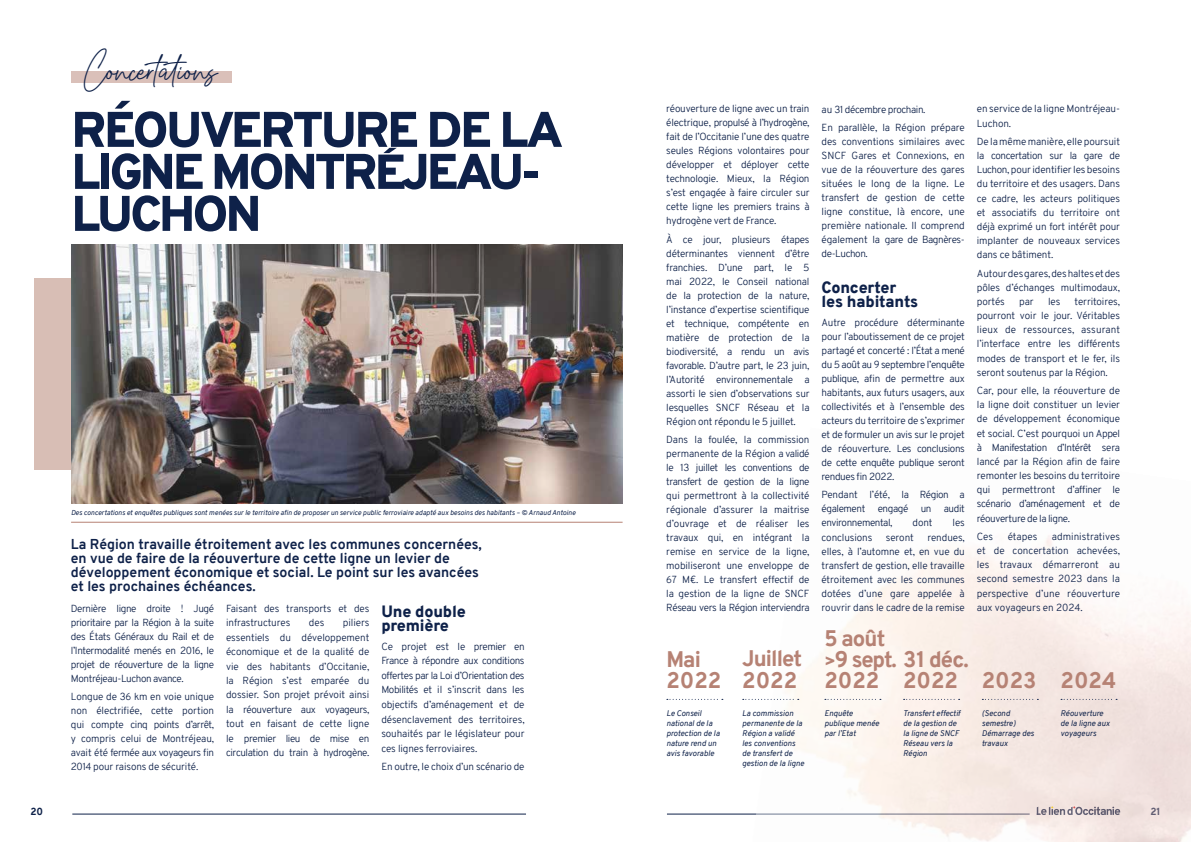
<style>
.page{position:relative;width:1191px;height:842px;background:#fff}
.page>*{position:absolute;margin:0;border:0;box-sizing:border-box;transform-origin:0 0}
.t1{font:900 50px/42px "Overpass";letter-spacing:-.06em;color:#0e2149}
.t2{font:28.4px "Grayscale Signature";color:#0e2149}
.t3{font:800 22px/21.4px "Overpass";letter-spacing:-.04em;color:#b68274}
.t4{font:800 22px/21.4px "Overpass";color:#b68274}
.t5{font:800 22px/42.7px "Overpass";letter-spacing:-.02em;color:#b68274}
.t6{font:900 16px/14.6px "Overpass";letter-spacing:-.01em;color:#0e2149}
.t7{font:700 14px/14px "Overpass";color:#0e2149}
.t8{font:300 10px/14px "Overpass";letter-spacing:-.02em;color:#0e2149;text-align:justify}
.t9{font:800 10px "Overpass";color:#0e2149}
.t10{font:italic 8px/10px "Overpass";color:#0e2149}
.t11{font:italic 7px "Overpass";color:#0e2149}
.s1{font-size:49px}
.s2{font-size:18px}
</style>
<div class="page">
<hr style="left:72px;top:814px;width:454px;height:1px;background:#0e2149">
<hr style="left:667px;top:814px;width:362px;height:1px;background:#0e2149">
<img style="left:751px;top:536px;width:440px;height:306px">
<div style="left:35px;top:278px;width:63px;height:192px;background:#d8beb5"></div>
<img style="left:71px;top:245px;width:551px;height:259px">
<div style="left:71px;top:71px;width:161px;height:12px;background:#dac0b9"></div>
<svg style="left:667px;top:699px;width:56px;height:1px"></svg>
<svg style="left:742px;top:699px;width:56px;height:1px"></svg>
<svg style="left:825px;top:699px;width:56px;height:1px"></svg>
<svg style="left:903px;top:699px;width:56px;height:1px"></svg>
<svg style="left:982px;top:699px;width:56px;height:1px"></svg>
<svg style="left:1061px;top:699px;width:56px;height:1px"></svg>
<hr style="left:71px;top:522px;width:551px;height:1px;background:#b68274">
<svg style="left:383px;top:148px;width:14px;height:5px"></svg>
<h2 class="t2" style="left:83px;top:53px;width:136px">Concertations</h2>
<h1 class="t1" style="left:71px;top:109px;width:493px">RÉOUVERTURE DE LA<br>LIGNE MONTR<span class="s1">E</span>JEAU-<br>LUCHON</h1>
<p class="t11" style="left:71px;top:507px;width:506px">Des concertations et enquêtes publiques sont menées sur le territoire afin de proposer un service public ferroviaire adapté aux besoins des habitants – © Arnaud Antoine</p>
<h3 class="t7" style="left:71px;top:537px;width:412px">La Région travaille étroitement avec les communes concernées, en vue de faire de la réouverture de cette ligne un levier de développement économique et social. Le point sur les avancées et les prochaines échéances.</h3>
<p class="t8" style="left:71px;top:602px;width:145px">Dernière ligne droite ! Jugé prioritaire par la Région à la suite des États Généraux du Rail et de l’Intermodalité menés en 2016, le projet de réouverture de la ligne Montréjeau-Luchon avance.</p>
<p class="t8" style="left:71px;top:690px;width:145px">Longue de 36 km en voie unique non électrifiée, cette portion qui compte cinq points d’arrêt, y compris celui de Montréjeau, avait été fermée aux voyageurs fin 2014 pour raisons de sécurité.</p>
<p class="t8" style="left:226px;top:601px;width:145px;line-height:14.4px">Faisant des transports et des infrastructures</p>
<p class="t8" style="left:226px;top:616px;width:145px;line-height:14.4px;text-indent:117px">piliers essentiels du développement économique et de la qualité de vie des habitants d’Occitanie, la Région s’est emparée du dossier. Son projet prévoit ainsi la réouverture aux voyageurs, tout en faisant de cette ligne le premier lieu de mise en circulation du train à hydrogène.</p>
<p class="t8" style="left:309px;top:616px;width:17px">des</p>
<h3 class="t6" style="left:381px;top:604px;width:86px">Une double première</h3>
<p class="t8" style="left:381px;top:639px;width:145px;line-height:14.6px">Ce projet est le premier en France à répondre aux conditions offertes par la Loi d’Orientation des Mobilités et il s’inscrit dans les objectifs d’aménagement et de désenclavement des territoires, souhaités par le législateur pour ces lignes ferroviaires.</p>
<p class="t8" style="left:381px;top:760px;width:145px">En outre, le choix d’un scénario de</p>
<p class="t8" style="left:666px;top:102px;width:145px">réouverture de ligne avec un train électrique, propulsé à l’hydrogène, fait de l’Occitanie l’une des quatre seules Régions volontaires pour développer et déployer cette technologie. Mieux, la Région s’est engagée à faire circuler sur cette ligne les premiers trains à hydrogène vert de France.</p>
<p class="t8" style="left:666px;top:232px;width:145px">À ce jour, plusieurs étapes déterminantes viennent d’être franchies. D’une part, le 5 mai 2022, le Conseil national de la protection de la nature, l’instance d’expertise scientifique et technique, compétente en matière de protection de la biodiversité, a rendu un avis favorable. D’autre part, le 23 juin, l’Autorité environnementale a assorti le sien d’observations sur lesquelles SNCF Réseau et la Région ont répondu le 5 juillet.</p>
<p class="t8" style="left:666px;top:432px;width:145px">Dans la foulée, la commission permanente de la Région a validé le 13 juillet les conventions de transfert de gestion de la ligne qui permettront à la collectivité régionale d’assurer la maitrise d’ouvrage et de réaliser les travaux qui, en intégrant la remise en service de la ligne, mobiliseront une enveloppe de 67 M€. Le transfert effectif de la gestion de la ligne de SNCF Réseau vers la Région interviendra</p>
<p class="t8" style="left:821px;top:100px;width:145px;line-height:18.1px">au 31 décembre prochain.<br>En parallèle, la Région prépare</p>
<p class="t8" style="left:821px;top:134px;width:145px">des conventions similaires avec SNCF Gares et Connexions, en vue de la réouverture des gares situées le long de la ligne. Le transfert de gestion de cette ligne constitue, là encore, une première nationale. Il comprend également la gare de Bagnères&shy;de-Luchon.</p>
<h3 class="t6" style="left:821px;top:281px;width:98px;line-height:14.1px">Concerter les habitants</h3>
<p class="t8" style="left:821px;top:315px;width:145px">Autre procédure déterminante pour l’aboutissement de ce projet partagé et concerté : l’État a mené du 5 août au 9 septembre l’enquête publique, afin de permettre aux habitants, aux futurs usagers, aux collectivités et à l’ensemble des acteurs du territoire de s’exprimer et de formuler un avis sur le projet de réouverture. Les conclusions de cette enquête publique seront rendues fin 2022.</p>
<p class="t8" style="left:821px;top:488px;width:145px">Pendant l’été, la Région a également engagé un audit environnemental,</p>
<p class="t8" style="left:912px;top:516px;width:22px">dont</p>
<p class="t8" style="left:952px;top:516px;width:14px">les</p>
<p class="t8" style="left:821px;top:530px;width:145px;text-indent:106px">rendues, elles, à l’automne et, en vue du transfert de gestion, elle travaille étroitement avec les communes dotées d’une gare appelée à rouvrir dans le cadre de la remise</p>
<p class="t8" style="left:821px;top:530px;width:52px">conclusions</p>
<p class="t8" style="left:886px;top:530px;width:29px">seront</p>
<p class="t8" style="left:976px;top:102px;width:145px">en service de la ligne Montréjeau-<br>Luchon.</p>
<p class="t8" style="left:976px;top:134px;width:145px">De la même manière, elle poursuit la concertation sur la gare de Luchon, pour identifier les besoins du territoire et des usagers. Dans ce cadre, les acteurs politiques et associatifs du territoire ont déjà exprimé un fort intérêt pour implanter de nouveaux services dans ce bâtiment.</p>
<p class="t8" style="left:976px;top:266px;width:145px">Autour des gares, des haltes et des pôles d’échanges multimodaux, portés</p>
<p class="t8" style="left:976px;top:294px;width:145px;text-indent:98px">territoires, pourront voir le jour. Véritables lieux de ressources, assurant l’interface entre les différents modes de transport et le fer, ils seront soutenus par la Région.</p>
<p class="t8" style="left:976px;top:383px;width:145px">Car, pour elle, la réouverture de la ligne doit constituer un levier de développement économique et social. C’est pourquoi un Appel à Manifestation d’Intérêt sera lancé par la Région afin de faire remonter les besoins du territoire qui permettront d’affiner le scénario d’aménagement et de réouverture de la ligne.</p>
<p class="t8" style="left:976px;top:529px;width:18px">Ces</p>
<p class="t8" style="left:1007px;top:529px;width:31px">étapes</p>
<p class="t8" style="left:1019px;top:294px;width:16px">par</p>
<p class="t8" style="left:1048px;top:294px;width:14px">les</p>
<p class="t8" style="left:976px;top:529px;width:145px;text-indent:75px">administratives et de concertation achevées, les travaux démarreront au second semestre 2023 dans la perspective d’une réouverture aux voyageurs en 2024.</p>
<h3 class="t4" style="left:666px;top:649px;width:56px">Mai<br>2022</h3>
<p class="t10" style="left:666px;top:708px;width:55px">Le Conseil national de la protection de la nature rend un avis favorable</p>
<h3 class="t3" style="left:742px;top:647px;width:61px;line-height:22.8px">Juillet<br>2022</h3>
<h3 class="t5" style="left:824px;top:617px;width:62px">5 août<br>2022</h3>
<h3 class="t3" style="left:903px;top:649px;width:67px;text-indent:-79px"><span class="s2">&gt;</span>9 sept. 31 déc.<br>2022</h3>
<h3 class="t4" style="left:981px;top:670px;width:56px">2023</h3>
<h3 class="t4" style="left:1060px;top:670px;width:57px">2024</h3>
<p class="t10" style="left:742px;top:708px;width:63px">La commission permanente de la<br>Région a validé les conventions de transfert de gestion de la ligne</p>
<p class="t10" style="left:1060px;top:708px;width:51px">Réouverture de la ligne aux voyageurs</p>
<p class="t10" style="left:981px;top:708px;width:54px">(Second semestre)<br>Démarrage des travaux</p>
<p class="t10" style="left:824px;top:708px;width:56px">Enquête publique menée par l’Etat</p>
<p class="t10" style="left:903px;top:708px;width:59px">Transfert effectif de la gestion de la ligne de SNCF<br>Réseau vers la<br>Région</p>
<p class="t9" style="left:30px;top:804px;width:14px">20</p>
<p class="t9" style="left:1150px;top:804px;width:12px">21</p>
</div>
